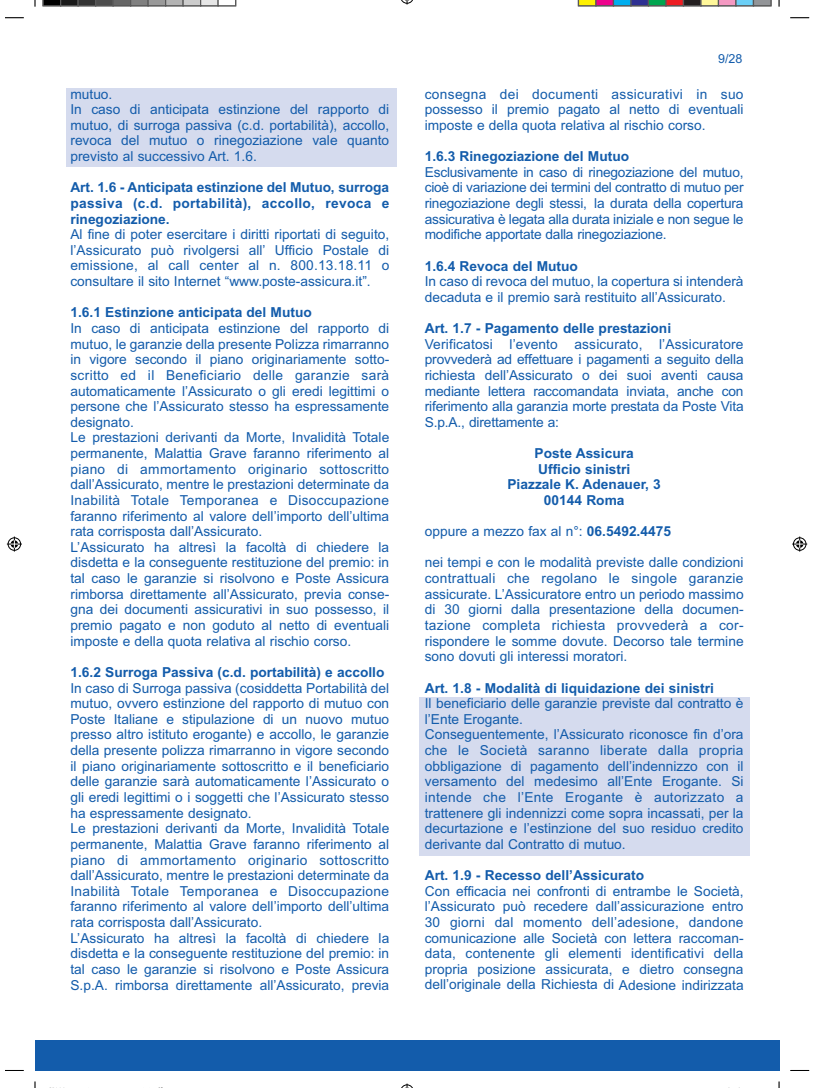
<style>
.page{position:relative;width:815px;height:1088px;background:#fff}
.page>*{position:absolute;margin:0;border:0;box-sizing:border-box;transform-origin:0 0}
.t1{font:13.75px/15.6px "Arial";color:#135cab;text-align:justify}
.t2{font:700 13.75px/15.6px "Arial";color:#135cab;text-align:justify}
.t3{font:12.5px "Arial";color:#135cab}
.s1{font-weight:700}
</style>
<div class="page">
<div style="left:419px;top:697px;width:331px;height:158px;background:#d5dbee"></div>
<div style="left:66px;top:87px;width:331px;height:79px;background:#d5dbee"></div>
<div style="left:35px;top:1040px;width:744px;height:30px;background:#135cab"></div>
<svg style="left:401px;top:0;width:12px;height:5px"></svg>
<svg style="left:401px;top:1083px;width:12px;height:5px"></svg>
<svg style="left:7px;top:536px;width:15px;height:15px"></svg>
<svg style="left:792px;top:536px;width:15px;height:15px"></svg>
<svg style="left:5px;top:17px;width:19px;height:1px"></svg>
<svg style="left:790px;top:17px;width:19px;height:1px"></svg>
<svg style="left:5px;top:1070px;width:19px;height:1px"></svg>
<svg style="left:790px;top:1070px;width:19px;height:1px"></svg>
<svg style="left:34px;top:0;width:2px;height:6px"></svg>
<svg style="left:34px;top:1081px;width:2px;height:7px"></svg>
<svg style="left:778px;top:0;width:2px;height:6px"></svg>
<svg style="left:778px;top:1081px;width:2px;height:7px"></svg>
<svg style="left:42px;top:0;width:194px;height:6px"></svg>
<svg style="left:578px;top:0;width:194px;height:6px"></svg>
<p class="t1" style="left:70px;top:86px;width:320px;text-align:left">mutuo.<br>In caso di anticipata estinzione del rapporto di mutuo, di surroga passiva (c.d. portabilità), accollo, revoca del mutuo o rinegoziazione vale quanto previsto al successivo Art. 1.6.</p>
<p class="t2" style="left:70px;top:180px;width:320px">Art. 1.6 - Anticipata estinzione del Mutuo, surroga passiva (c.d. portabilità), accollo, revoca e rinegoziazione.</p>
<p class="t1" style="left:70px;top:227px;width:321px">Al fine di poter esercitare i diritti riportati di seguito, l’Assicurato può rivolgersi all’ Ufficio Postale di emissione, al call center al n. 800.13.18.11 o consultare il sito Internet “www.poste-assicura.it”.</p>
<p class="t2" style="left:70px;top:305px;width:243px">1.6.1 Estinzione anticipata del Mutuo</p>
<p class="t1" style="left:70px;top:320px;width:320px;text-align:left">In caso di anticipata estinzione del rapporto di mutuo, le garanzie della presente Polizza rimarranno in vigore secondo il piano originariamente sotto&shy;scritto ed il Beneficiario delle garanzie sarà automaticamente l’Assicurato o gli eredi legittimi o persone che l’Assicurato stesso ha espressamente designato.<br>Le prestazioni derivanti da Morte, Invalidità Totale permanente, Malattia Grave faranno riferimento al piano di ammortamento originario sottoscritto dall’Assicurato, mentre le prestazioni determinate da Inabilità Totale Temporanea e Disoccupazione faranno riferimento al valore dell’importo dell’ultima rata corrisposta dall’Assicurato.<br>L’Assicurato ha altresì la facoltà di chiedere la disdetta e la conseguente restituzione del premio: in tal caso le garanzie si risolvono e Poste Assicura rimborsa direttamente all’Assicurato, previa conse&shy;gna dei documenti assicurativi in suo possesso, il premio pagato e non goduto al netto di eventuali imposte e della quota relativa al rischio corso.</p>
<p class="t2" style="left:70px;top:664px;width:316px">1.6.2 Surroga Passiva (c.d. portabilità) e accollo</p>
<p class="t1" style="left:70px;top:680px;width:320px;text-align:left">In caso di Surroga passiva (cosiddetta Portabilità del mutuo, ovvero estinzione del rapporto di mutuo con Poste Italiane e stipulazione di un nuovo mutuo presso altro istituto erogante) e accollo, le garanzie della presente polizza rimarranno in vigore secondo il piano originariamente sottoscritto e il beneficiario delle garanzie sarà automaticamente l’Assicurato o gli eredi legittimi o i soggetti che l’Assicurato stesso ha espressamente designato.<br>Le prestazioni derivanti da Morte, Invalidità Totale permanente, Malattia Grave faranno riferimento al piano di ammortamento originario sottoscritto dall’Assicurato, mentre le prestazioni determinate da Inabilità Totale Temporanea e Disoccupazione faranno riferimento al valore dell’importo dell’ultima rata corrisposta dall’Assicurato.<br>L’Assicurato ha altresì la facoltà di chiedere la disdetta e la conseguente restituzione del premio: in tal caso le garanzie si risolvono e Poste Assicura S.p.A. rimborsa direttamente all’Assicurato, previa</p>
<p class="t3" style="left:718px;top:52px;width:26px">9/28</p>
<p class="t1" style="left:425px;top:86px;width:320px">consegna dei documenti assicurativi in suo possesso il premio pagato al netto di eventuali imposte e della quota relativa al rischio corso.</p>
<p class="t2" style="left:425px;top:148px;width:206px">1.6.3 Rinegoziazione del Mutuo</p>
<p class="t1" style="left:425px;top:164px;width:320px">Esclusivamente in caso di rinegoziazione del mutuo, cioè di variazione dei termini del contratto di mutuo per rinegoziazione degli stessi, la durata della copertura assicurativa è legata alla durata iniziale e non segue le modifiche apportate dalla rinegoziazione.</p>
<p class="t2" style="left:425px;top:258px;width:155px">1.6.4 Revoca del Mutuo</p>
<p class="t1" style="left:425px;top:273px;width:320px">In caso di revoca del mutuo, la copertura si intenderà decaduta e il premio sarà restituito all’Assicurato.</p>
<p class="t2" style="left:425px;top:320px;width:248px">Art. 1.7 - Pagamento delle prestazioni</p>
<p class="t1" style="left:425px;top:336px;width:320px">Verificatosi l’evento assicurato, l’Assicuratore provvederà ad effettuare i pagamenti a seguito della richiesta dell’Assicurato o dei suoi aventi causa mediante lettera raccomandata inviata, anche con riferimento alla garanzia morte prestata da Poste Vita S.p.A., direttamente a:</p>
<p class="t2" style="left:507px;top:445px;width:155px;text-align:center">Poste Assicura<br>Ufficio sinistri<br>Piazzale K. Adenauer, 3<br>00144 Roma</p>
<p class="t1" style="left:425px;top:523px;width:248px">oppure a mezzo fax al n°: <span class="s1">06.5492.4475</span></p>
<p class="t1" style="left:425px;top:555px;width:320px">nei tempi e con le modalità previste dalle condizioni contrattuali che regolano le singole garanzie assicurate. L’Assicuratore entro un periodo massimo di 30 giorni dalla presentazione della documen&shy;tazione completa richiesta provvederà a cor&shy;rispondere le somme dovute. Decorso tale termine sono dovuti gli interessi moratori.</p>
<p class="t2" style="left:425px;top:680px;width:291px">Art. 1.8 - Modalità di liquidazione dei sinistri</p>
<p class="t1" style="left:425px;top:695px;width:320px;text-align:left">Il beneficiario delle garanzie previste dal contratto è l’Ente Erogante.<br>Conseguentemente, l’Assicurato riconosce fin d’ora che le Società saranno liberate dalla propria obbligazione di pagamento dell’indennizzo con il versamento del medesimo all’Ente Erogante. Si intende che l’Ente Erogante è autorizzato a trattenere gli indennizzi come sopra incassati, per la decurtazione e l’estinzione del suo residuo credito derivante dal Contratto di mutuo.</p>
<p class="t2" style="left:425px;top:867px;width:221px">Art. 1.9 - Recesso dell’Assicurato</p>
<p class="t1" style="left:425px;top:883px;width:320px">Con efficacia nei confronti di entrambe le Società, l’Assicurato può recedere dall’assicurazione entro 30 giorni dal momento dell’adesione, dandone comunicazione alle Società con lettera raccoman&shy;data, contenente gli elementi identificativi della propria posizione assicurata, e dietro consegna dell’originale della Richiesta di Adesione indirizzata</p>
</div>
